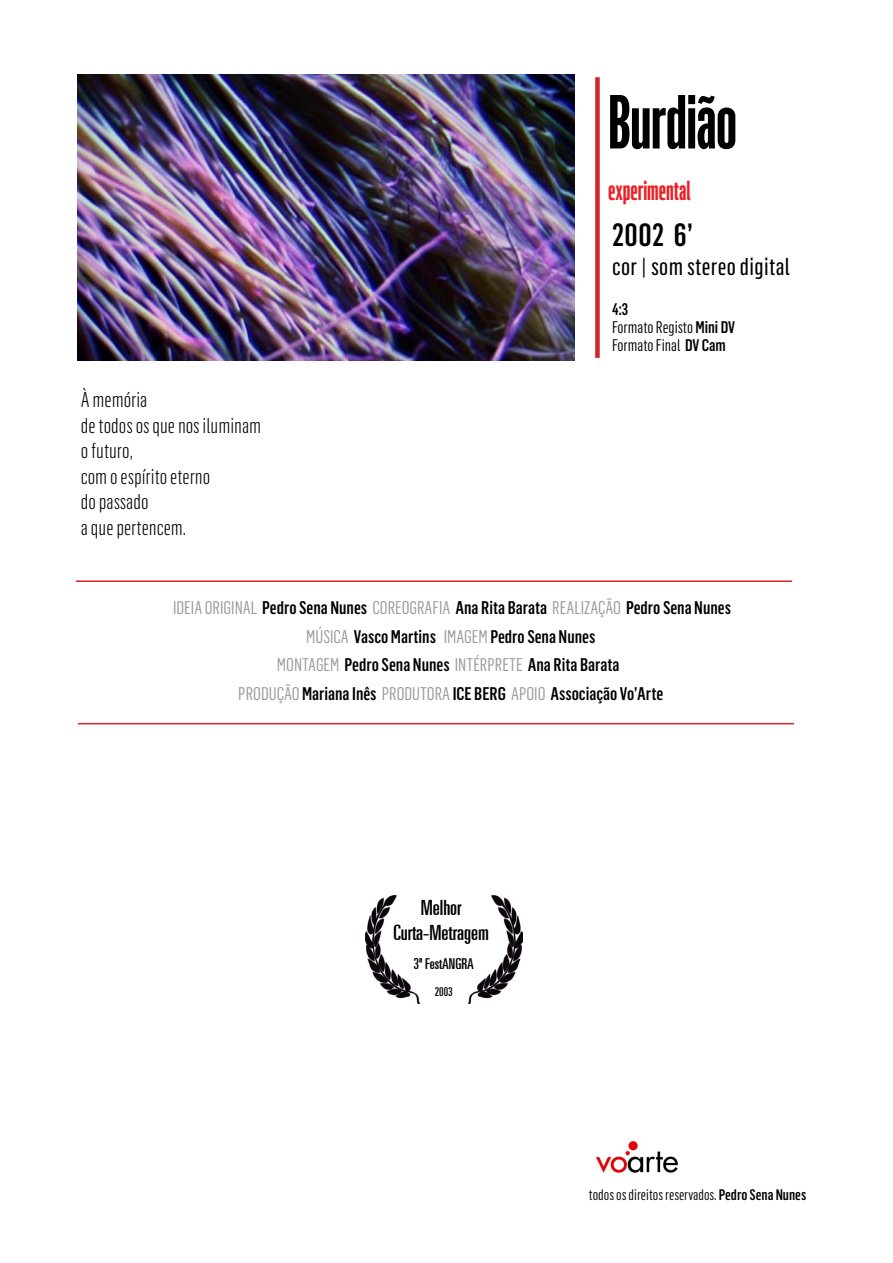
<style>
.page{position:relative;width:893px;height:1263px;background:#fff}
.page>*{position:absolute;margin:0;border:0;box-sizing:border-box;transform-origin:0 0}
.t1{font:600 75px "Flama Ultracondensed";letter-spacing:-.01em;color:#000}
.t2{font:500 31.5px "Flama Condensed";color:#000}
.t3{font:600 27px "Flama Ultracondensed";color:#ed1d24}
.t4{font:24px "Flama Condensed Basic";letter-spacing:.015em;color:#000}
.t5{font:300 21px/25.5px "Flama Condensed";color:#000}
.t6{font:ultra-condensed 21px/25.2px "Univers";color:#000;text-align:center}
.t7{font:500 18px/28.5px "Flama Condensed";color:#000;text-align:center}
.t8{font:16.5px/18px "Flama Condensed";color:#000}
.t9{font:15px "Flama Condensed";color:#000}
.t10{font:ultra-condensed 15px "Univers";color:#000}
.t11{font:ultra-condensed 12px "Univers";color:#000}
.s1{font-weight:500}
.s2{font-weight:400;color:#97999c}
</style>
<div class="page">
<img style="left:595px;top:1141px;width:83px;height:32px">
<img style="left:78px;top:75px;width:496px;height:286px">
<div style="left:595px;top:77px;width:5px;height:281px;background:#d2232a"></div>
<hr style="left:76px;top:580px;width:716px;height:2px;background:#d2232a">
<hr style="left:78px;top:723px;width:716px;height:1px;background:#d2232a">
<img style="left:366px;top:895px;width:156px;height:108px">
<h1 class="t1" style="left:608px;top:76px;width:130px">Burdião</h1>
<h3 class="t3" style="left:608px;top:174px;width:84px">experimental</h3>
<h2 class="t2" style="left:612px;top:215px;width:82px">2002 6’</h2>
<h3 class="t4" style="left:612px;top:252px;width:179px">cor | som stereo digital</h3>
<p class="t5" style="left:81px;top:386px;width:182px">À memória<br>de todos os que nos iluminam o futuro,<br>com o espírito eterno<br>do passado<br>a que pertencem.</p>
<p class="t8" style="left:612px;top:299px;width:124px"><span class="s1">4:3<br></span>Formato Registo <span class="s1">Mini DV<br></span>Formato Final <span class="s1">DV Cam</span></p>
<p class="t7" style="left:173px;top:593px;width:559px"><span class="s2">IDEIA ORIGINAL</span> Pedro Sena Nunes <span class="s2">COREOGRAFIA</span> Ana Rita Barata <span class="s2">REALIZAÇÃO</span> Pedro Sena Nunes <span class="s2">MÚSICA</span> Vasco Martins <span class="s2">IMAGEM</span> Pedro Sena Nunes<br><span class="s2">MONTAGEM</span> Pedro Sena Nunes <span class="s2">INTÉRPRETE</span> Ana Rita Barata<br><span class="s2">PRODUÇÃO</span> Mariana Inês <span class="s2">PRODUTORA</span> ICE BERG <span class="s2">APOIO</span> Associação Vo’Arte</p>
<p class="t6" style="left:393px;top:894px;width:97px">Melhor<br>Curta-Metragem</p>
<p class="t10" style="left:413px;top:955px;width:62px">3ª FestANGRA</p>
<p class="t11" style="left:435px;top:985px;width:19px">2003</p>
<p class="t9" style="left:589px;top:1185px;width:219px">todos os direitos reservados. <span class="s1">Pedro Sena Nunes</span></p>
</div>
